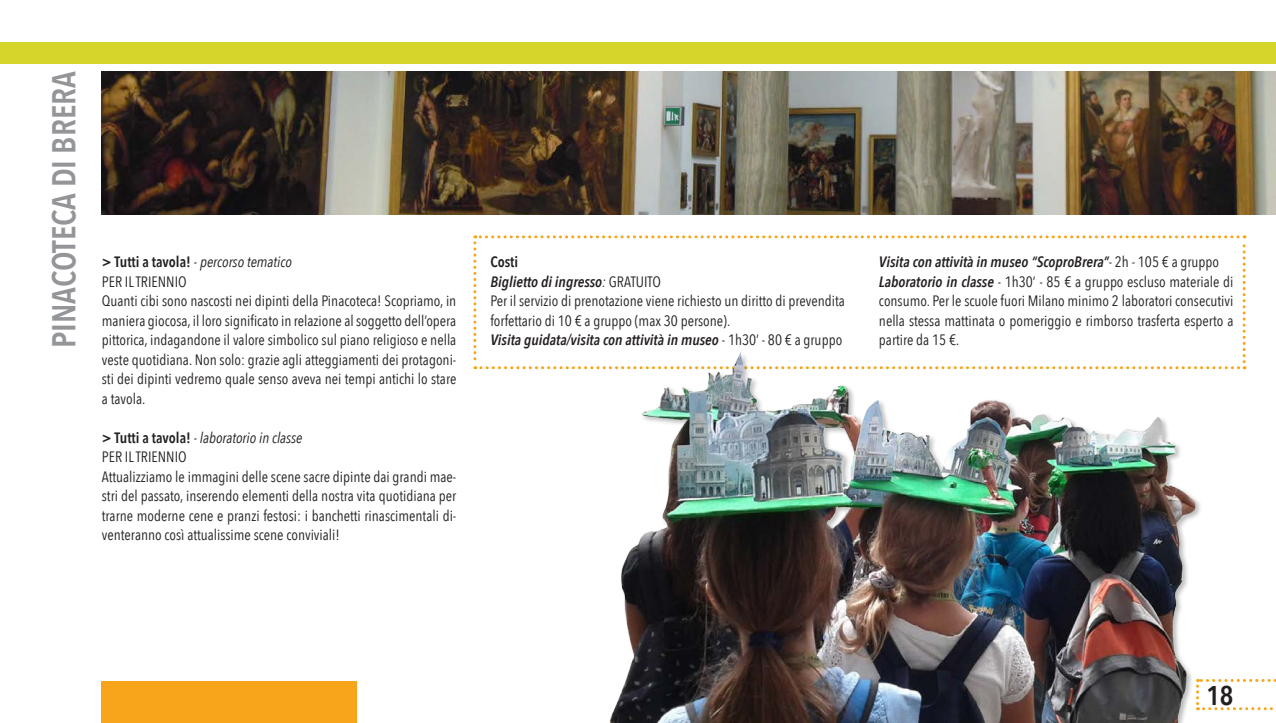
<style>
.page{position:relative;width:1276px;height:723px;background:#fff}
.page>*{position:absolute;margin:0;border:0;box-sizing:border-box;transform-origin:0 0}
.t1{font:600 33px "Avenir Next Condensed";color:#939598}
.t2{font:600 27px "Avenir Next Condensed";color:#231f20}
.t3{font:15px/19.5px "Avenir Next Condensed";color:#231f20}
.s1{font-weight:600}
.s2{font-style:italic}
.s3{font-weight:600;font-style:italic}
</style>
<div class="page">
<svg style="left:473px;top:235px;width:772px;height:134px"></svg>
<div style="left:0;top:43px;width:1276px;height:21px;background:#d5d62a"></div>
<div style="left:102px;top:681px;width:255px;height:42px;background:#f9a51b"></div>
<img style="left:102px;top:71px;width:1174px;height:143px">
<img style="left:570px;top:308px;width:702px;height:415px">
<svg style="left:1196px;top:679px;width:80px;height:31px"></svg>
<h1 class="t1" style="left:35px;top:348px;width:278px;rotate:-90deg">PINACOTECA DI BRERA</h1>
<p class="t3" style="left:102px;top:251px;width:356px"><span class="s1">&gt; Tutti a tavola!</span> - <span class="s2">percorso tematico<br></span>PER IL TRIENNIO<br>Quanti cibi sono nascosti nei dipinti della Pinacoteca! Scopriamo, in maniera giocosa, il loro significato in relazione al soggetto dell’opera pittorica, indagandone il valore simbolico sul piano religioso e nella veste quotidiana. Non solo: grazie agli atteggiamenti dei protagoni&shy;sti dei dipinti vedremo quale senso aveva nei tempi antichi lo stare a tavola.</p>
<p class="t3" style="left:102px;top:427px;width:356px"><span class="s1">&gt; Tutti a tavola!</span> <span class="s2">- laboratorio in classe<br></span>PER IL TRIENNIO<br>Attualizziamo le immagini delle scene sacre dipinte dai grandi mae&shy;stri del passato, inserendo elementi della nostra vita quotidiana per trarne moderne cene e pranzi festosi: i banchetti rinascimentali di&shy;venteranno così attualissime scene conviviali!</p>
<p class="t3" style="left:490px;top:251px;width:356px"><span class="s1">Costi<br></span><span class="s3">Biglietto di ingresso</span><span class="s2">:</span> GRATUITO<br>Per il servizio di prenotazione viene richiesto un diritto di prevendita forfettario di 10 € a gruppo (max 30 persone).<br><span class="s3">Visita guidata/visita con attività in museo</span> - 1h30’ - 80 € a gruppo</p>
<p class="t3" style="left:879px;top:251px;width:356px"><span class="s3">Visita con attività in museo “ScoproBrera”</span>- 2h - 105 € a gruppo <span class="s3">Laboratorio in classe</span> - 1h30’ - 85 € a gruppo escluso materiale di consumo. Per le scuole fuori Milano minimo 2 laboratori consecutivi nella stessa mattinata o pomeriggio e rimborso trasferta esperto a</p>
<p class="t3" style="left:879px;top:329px;width:82px">partire da 15 €.</p>
<h2 class="t2" style="left:1206px;top:672px;width:28px">18</h2>
</div>
